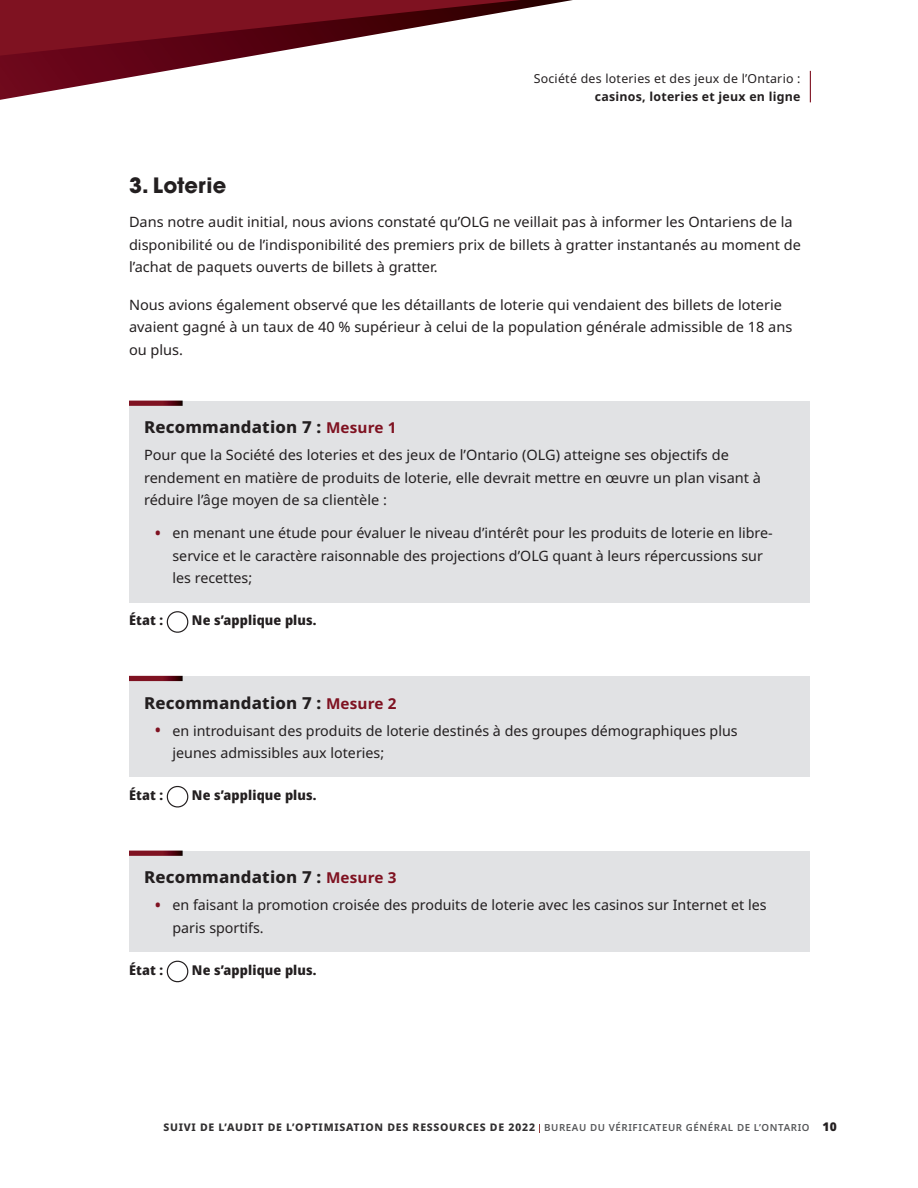
<style>
.page{position:relative;width:918px;height:1188px;background:#fff}
.page>*{position:absolute;margin:0;border:0;box-sizing:border-box;transform-origin:0 0}
.Head_3{font:700 21px "ITC Avant Garde Pro";letter-spacing:.01em;color:#231f20}
.Recommend_head{font:800 16.5px "Noto Sans";letter-spacing:.01em;color:#231f20}
.Body_text{font:14.25px/22.5px "Noto Sans";color:#231f20}
.Rec_bullet_point{font:14.25px/22.5px "Noto Sans";color:#231f20}
.Rec_text__Follow-up{font:14.25px/22.5px "Noto Sans";color:#231f20}
.Status_-_statement{font:800 13.5px "Noto Sans Display";letter-spacing:.01em;color:#231f20}
.t1{font:12.3px "Noto Sans";letter-spacing:.02em;color:#231f20}
.t2{font:700 12.3px "Noto Sans";letter-spacing:.02em;color:#231f20}
.t3{font:800 10.5px "Noto Sans";letter-spacing:.07em;color:#312f30}
.s1{font-weight:700;font-size:15px;color:#7f1221}
.s2{font-family:"Noto Sans Display";font-size:19.5px;color:#7f1221}
.s3{font-weight:600;font-size:9.75px;color:#57585a}
.s4{font-weight:900;font-size:12px;color:#231f20}
</style>
<div class="page">
<svg style="left:0;top:0;width:573px;height:100px"></svg>
<div style="left:129px;top:401px;width:681px;height:54px;background:#e1e2e4"></div>
<svg style="left:129px;top:401px;width:54px;height:5px"></svg>
<div style="left:129px;top:438px;width:681px;height:82px;background:#e1e2e4"></div>
<div style="left:129px;top:511px;width:681px;height:91px;background:#e1e2e4"></div>
<div style="left:129px;top:676px;width:681px;height:54px;background:#e1e2e4"></div>
<svg style="left:129px;top:676px;width:54px;height:5px"></svg>
<div style="left:129px;top:708px;width:681px;height:69px;background:#e1e2e4"></div>
<div style="left:129px;top:851px;width:681px;height:54px;background:#e1e2e4"></div>
<svg style="left:129px;top:851px;width:54px;height:5px"></svg>
<div style="left:129px;top:883px;width:681px;height:69px;background:#e1e2e4"></div>
<svg style="left:166px;top:611px;width:23px;height:22px"></svg>
<svg style="left:166px;top:785px;width:23px;height:23px"></svg>
<svg style="left:166px;top:960px;width:23px;height:23px"></svg>
<hr style="left:810px;top:71px;width:1px;height:31px;background:#7f1221">
<p class="t1" style="left:534px;top:69px;width:268px">Société des loteries et des jeux de l’Ontario :</p>
<p class="t2" style="left:595px;top:87px;width:207px">casinos, loteries et jeux en ligne</p>
<h3 class="Head_3" style="left:129px;top:171px;width:99px">3. Loterie</h3>
<p class="Body_text" style="left:129px;top:211px;width:673px">Dans notre audit initial, nous avions constaté qu’OLG ne veillait pas à informer les Ontariens de la disponibilité ou de l’indisponibilité des premiers prix de billets à gratter instantanés au moment de l’achat de paquets ouverts de billets à gratter.</p>
<p class="Body_text" style="left:129px;top:293px;width:665px">Nous avions également observé que les détaillants de loterie qui vendaient des billets de loterie avaient gagné à un taux de 40 % supérieur à celui de la population générale admissible de 18 ans ou plus.</p>
<h2 class="Recommend_head" style="left:144px;top:415px;width:254px">Recommandation 7 : <span class="s1">Mesure 1</span></h2>
<p class="Rec_text__Follow-up" style="left:144px;top:444px;width:619px">Pour que la Société des loteries et des jeux de l’Ontario (OLG) atteigne ses objectifs de rendement en matière de produits de loterie, elle devrait mettre en œuvre un plan visant à réduire l’âge moyen de sa clientèle :</p>
<p class="Rec_bullet_point" style="left:172px;top:522px;width:602px;text-indent:-18px"><span class="s2">•</span> en menant une étude pour évaluer le niveau d’intérêt pour les produits de loterie en libre&shy;service et le caractère raisonnable des projections d’OLG quant à leurs répercussions sur les recettes;</p>
<p class="Status_-_statement" style="left:129px;top:611px;width:36px">État :</p>
<p class="Status_-_statement" style="left:192px;top:611px;width:126px">Ne s’applique plus.</p>
<h2 class="Recommend_head" style="left:144px;top:690px;width:254px">Recommandation 7 : <span class="s1">Mesure 2</span></h2>
<p class="Rec_bullet_point" style="left:172px;top:719px;width:567px;text-indent:-18px"><span class="s2">•</span> en introduisant des produits de loterie destinés à des groupes démographiques plus jeunes admissibles aux loteries;</p>
<p class="Status_-_statement" style="left:129px;top:785px;width:36px">État :</p>
<p class="Status_-_statement" style="left:192px;top:785px;width:126px">Ne s’applique plus.</p>
<h2 class="Recommend_head" style="left:144px;top:865px;width:254px">Recommandation 7 : <span class="s1">Mesure 3</span></h2>
<p class="Rec_bullet_point" style="left:172px;top:894px;width:596px;text-indent:-18px"><span class="s2">•</span> en faisant la promotion croisée des produits de loterie avec les casinos sur Internet et les paris sportifs.</p>
<p class="Status_-_statement" style="left:129px;top:960px;width:36px">État :</p>
<p class="Status_-_statement" style="left:192px;top:960px;width:126px">Ne s’applique plus.</p>
<p class="t3" style="left:163px;top:1120px;width:675px">SUIVI DE L’AUDIT DE L’OPTIMISATION DES RESSOURCES DE 2022 <span class="s3">BUREAU DU VÉRIFICATEUR GÉNÉRAL DE L’ONTARIO</span> <span class="s4">10</span></p>
</div>
